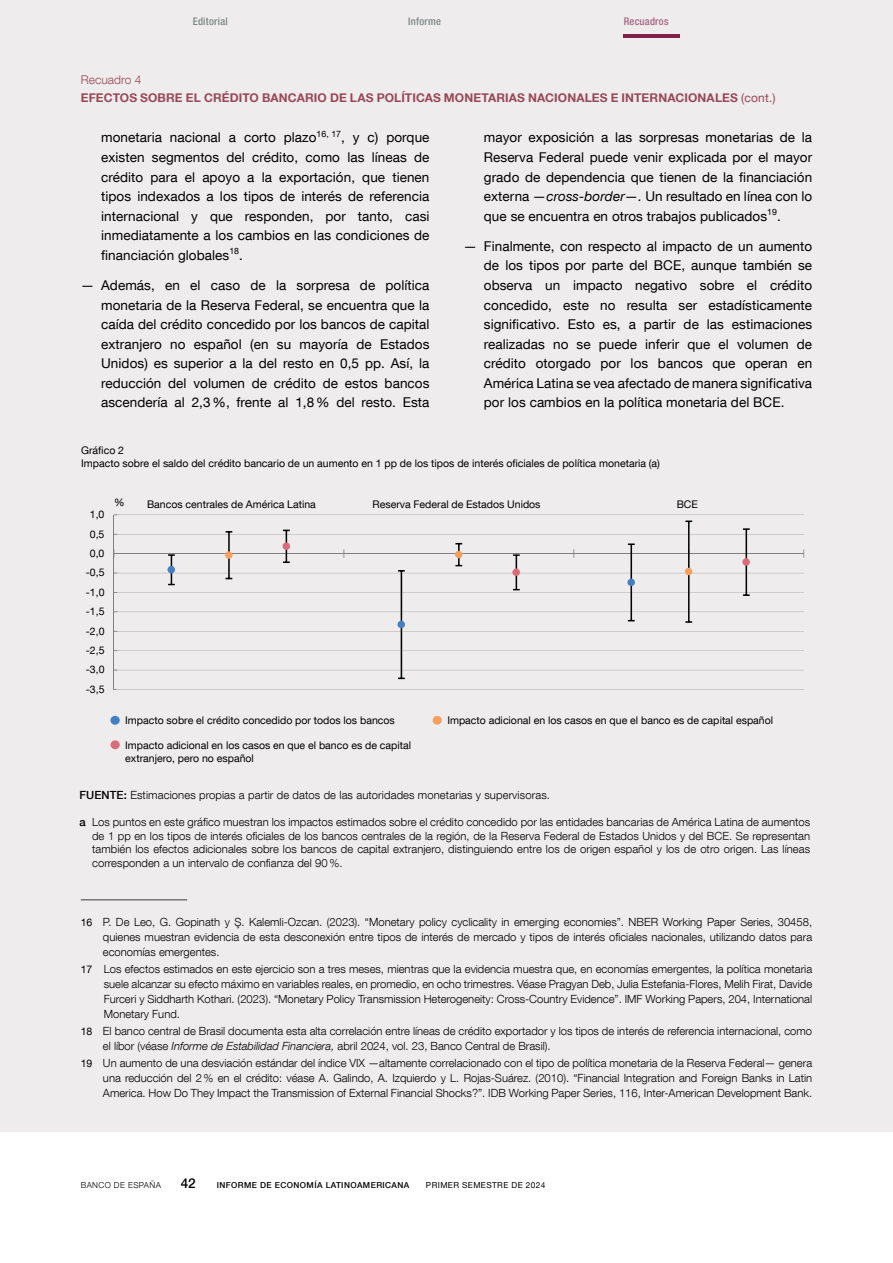
<style>
.page{position:relative;width:893px;height:1263px;background:#fff}
.page>*{position:absolute;margin:0;border:0;box-sizing:border-box;transform-origin:0 0}
.Texto_recuadro{font:13.5px/19.5px "Bd E Neue Helvetica";letter-spacing:.005em;color:#000;text-align:justify}
.t1{font:500 13.5px "Bd E Neue Helvetica";color:#000}
.t2{font:700 12px "Bd E Neue Helvetica";letter-spacing:.01em;color:#984856}
.Numero_recuadro{font:300 12px "Bd E Neue Helvetica";letter-spacing:.005em;color:#984856}
.Citas_recuadro{font:300 11.25px/15px "Bd E Neue Helvetica";color:#000;text-align:justify}
.t3{font:10.5px/12.6px "Bd E Neue Helvetica";color:#000}
.t4{font:500 condensed 10.5px "Bd E Neue Helvetica";letter-spacing:.025em;color:#7a8785}
.t5{font:500 condensed 10.5px "Bd E Neue Helvetica";letter-spacing:.025em;color:#a6627e}
.t6{font:500 8.25px "Bd E Neue Helvetica";letter-spacing:.05em;color:#000}
.t7{font:8.25px "Bd E Neue Helvetica";letter-spacing:.05em;color:#000}
.t8{font:300 8.25px "Bd E Neue Helvetica";letter-spacing:.05em;color:#000}
.s1{font-weight:400}
.s2{font-style:italic}
.s3{font-weight:500}
.s4{font-weight:400;font-size:10.5px}
</style>
<div class="page">
<div style="left:0;top:0;width:893px;height:1131px;background:#efeced"></div>
<hr style="left:81px;top:899px;width:106px;height:1px;background:#3c3c3b">
<hr style="left:114px;top:689px;width:690px;height:1px;background:#a6a5a5">
<hr style="left:114px;top:670px;width:690px;height:1px;background:#a6a5a5">
<hr style="left:114px;top:650px;width:690px;height:1px;background:#a6a5a5">
<hr style="left:114px;top:631px;width:690px;height:1px;background:#a6a5a5">
<hr style="left:114px;top:612px;width:690px;height:1px;background:#a6a5a5">
<hr style="left:114px;top:592px;width:690px;height:1px;background:#a6a5a5">
<hr style="left:114px;top:573px;width:690px;height:1px;background:#a6a5a5">
<hr style="left:114px;top:534px;width:690px;height:1px;background:#a6a5a5">
<hr style="left:114px;top:515px;width:690px;height:1px;background:#a6a5a5">
<hr style="left:114px;top:515px;width:1px;height:174px;background:#7f8080">
<hr style="left:114px;top:553px;width:690px;height:1px;background:#7f8080">
<svg style="left:168px;top:554px;width:7px;height:31px"></svg>
<hr style="left:228px;top:555px;width:2px;height:23px;background:#010202">
<hr style="left:228px;top:532px;width:2px;height:23px;background:#010202">
<svg style="left:283px;top:530px;width:7px;height:33px"></svg>
<hr style="left:401px;top:625px;width:1px;height:53px;background:#010202">
<hr style="left:401px;top:571px;width:1px;height:54px;background:#010202">
<svg style="left:398px;top:570px;width:7px;height:2px"></svg>
<svg style="left:455px;top:543px;width:7px;height:23px"></svg>
<svg style="left:513px;top:554px;width:7px;height:36px"></svg>
<hr style="left:630px;top:582px;width:2px;height:39px;background:#010202">
<hr style="left:630px;top:544px;width:2px;height:38px;background:#010202">
<svg style="left:628px;top:543px;width:7px;height:2px"></svg>
<hr style="left:688px;top:572px;width:2px;height:50px;background:#010202">
<hr style="left:688px;top:521px;width:2px;height:51px;background:#010202">
<svg style="left:685px;top:621px;width:7px;height:2px"></svg>
<svg style="left:685px;top:520px;width:7px;height:2px"></svg>
<hr style="left:745px;top:562px;width:2px;height:33px;background:#010202">
<hr style="left:745px;top:529px;width:2px;height:33px;background:#010202">
<svg style="left:743px;top:594px;width:7px;height:2px"></svg>
<svg style="left:743px;top:528px;width:7px;height:2px"></svg>
<div style="left:168px;top:566px;width:7px;height:7px;background:#4480c1;border-radius:50%"></div>
<div style="left:225px;top:551px;width:7px;height:8px;background:#f5a060;border-radius:50%"></div>
<div style="left:283px;top:542px;width:7px;height:8px;background:#da6b7a;border-radius:50%"></div>
<div style="left:397px;top:621px;width:8px;height:7px;background:#4480c1;border-radius:50%"></div>
<div style="left:455px;top:551px;width:7px;height:7px;background:#f5a060;border-radius:50%"></div>
<div style="left:512px;top:568px;width:8px;height:8px;background:#da6b7a;border-radius:50%"></div>
<div style="left:627px;top:579px;width:8px;height:7px;background:#4480c1;border-radius:50%"></div>
<div style="left:685px;top:568px;width:7px;height:7px;background:#f5a060;border-radius:50%"></div>
<div style="left:742px;top:558px;width:8px;height:8px;background:#da6b7a;border-radius:50%"></div>
<div style="left:110px;top:716px;width:10px;height:9px;background:#4480c1;border-radius:50%"></div>
<div style="left:433px;top:716px;width:9px;height:9px;background:#f5a060;border-radius:50%"></div>
<div style="left:111px;top:740px;width:9px;height:9px;background:#da6b7a;border-radius:50%"></div>
<hr style="left:624px;top:34px;width:56px;height:4px;background:#801f47">
<p class="t4" style="left:193px;top:15px;width:37px">Editorial</p>
<p class="t4" style="left:408px;top:15px;width:34px">Informe</p>
<p class="t5" style="left:624px;top:15px;width:46px">Recuadros</p>
<p class="Numero_recuadro" style="left:81px;top:72px;width:62px">Recuadro 4</p>
<h1 class="t2" style="left:81px;top:90px;width:696px">EFECTOS SOBRE EL CRÉDITO BANCARIO DE LAS POLÍTICAS MONETARIAS NACIONALES E INTERNACIONALES <span class="s1">(cont.)</span></h1>
<p class="Texto_recuadro" style="left:101px;top:128px;width:330px">monetaria nacional a corto plazo<sup>16,</sup> <sup>17</sup>, y c) porque existen segmentos del crédito, como las líneas de crédito para el apoyo a la exportación, que tienen tipos indexados a los tipos de interés de referencia internacional y que responden, por tanto, casi inmediatamente a los cambios en las condiciones de financiación globales<sup>18</sup>.</p>
<p class="Texto_recuadro" style="left:101px;top:275px;width:330px;text-indent:-20px">— Además, en el caso de la sorpresa de política monetaria de la Reserva Federal, se encuentra que la caída del crédito concedido por los bancos de capital extranjero no español (en su mayoría de Estados Unidos) es superior a la del resto en 0,5 pp. Así, la reducción del volumen de crédito de estos bancos ascendería al 2,3%, frente al 1,8% del resto. Esta</p>
<p class="Texto_recuadro" style="left:484px;top:128px;width:330px">mayor exposición a las sorpresas monetarias de la Reserva Federal puede venir explicada por el mayor grado de dependencia que tienen de la financiación externa <span class="s2">—cross-border—.</span> Un resultado en línea con lo que se encuentra en otros trabajos publicados<sup>19</sup>.</p>
<p class="Texto_recuadro" style="left:484px;top:236px;width:330px;text-indent:-20px">— Finalmente, con respecto al impacto de un aumento de los tipos por parte del BCE, aunque también se observa un impacto negativo sobre el crédito concedido, este no resulta ser estadísticamente significativo. Esto es, a partir de las estimaciones realizadas no se puede inferir que el volumen de crédito otorgado por los bancos que operan en América Latina se vea afectado de manera significativa por los cambios en la política monetaria del BCE.</p>
<p class="t3" style="left:81px;top:444px;width:580px">Gráfico 2<br>Impacto sobre el saldo del crédito bancario de un aumento en 1 pp de los tipos de interés oficiales de política monetaria (a)</p>
<p class="t3" style="left:114px;top:496px;width:12px">%</p>
<p class="t3" style="left:147px;top:497px;width:170px">Bancos centrales de América Latina</p>
<p class="t3" style="left:373px;top:497px;width:169px">Reserva Federal de Estados Unidos</p>
<p class="t3" style="left:677px;top:497px;width:23px">BCE</p>
<p class="t3" style="left:90px;top:508px;width:16px">1,0</p>
<p class="t3" style="left:90px;top:527px;width:16px">0,5</p>
<p class="t3" style="left:90px;top:547px;width:16px">0,0</p>
<p class="t3" style="left:86px;top:566px;width:20px">-0,5</p>
<p class="t3" style="left:86px;top:586px;width:20px">-1,0</p>
<p class="t3" style="left:86px;top:605px;width:20px">-1,5</p>
<p class="t3" style="left:86px;top:624px;width:20px">-2,0</p>
<p class="t3" style="left:86px;top:644px;width:20px">-2,5</p>
<p class="t3" style="left:86px;top:663px;width:20px">-3,0</p>
<p class="t3" style="left:86px;top:682px;width:20px">-3,5</p>
<p class="t3" style="left:125px;top:714px;width:271px">Impacto sobre el crédito concedido por todos los bancos</p>
<p class="t3" style="left:447px;top:714px;width:327px">Impacto adicional en los casos en que el banco es de capital español</p>
<p class="t3" style="left:125px;top:739px;width:287px">Impacto adicional en los casos en que el banco es de capital extranjero, pero no español</p>
<p class="Citas_recuadro" style="left:79px;top:787px;width:472px"><span class="s3">FUENTE:</span> Estimaciones propias a partir de datos de las autoridades monetarias y supervisoras.</p>
<p class="Citas_recuadro" style="left:92px;top:815px;width:720px;line-height:13.5px;text-indent:-13px"><span class="s3">a</span> Los puntos en este gráfico muestran los impactos estimados sobre el crédito concedido por las entidades bancarias de América Latina de aumentos de 1 pp en los tipos de interés oficiales de los bancos centrales de la región, de la Reserva Federal de Estados Unidos y del BCE. Se representan también los efectos adicionales sobre los bancos de capital extranjero, distinguiendo entre los de origen español y los de otro origen. Las líneas corresponden a un intervalo de confianza del 90 %.</p>
<p class="Citas_recuadro" style="left:103px;top:914px;width:711px;text-indent:-22px"><span class="s4">16</span> P. De Leo, G. Gopinath y Ş. Kalemli-Ozcan. (2023). “Monetary policy cyclicality in emerging economies”. NBER Working Paper Series, 30458, quienes muestran evidencia de esta desconexión entre tipos de interés de mercado y tipos de interés oficiales nacionales, utilizando datos para economías emergentes.</p>
<p class="Citas_recuadro" style="left:104px;top:961px;width:710px;text-indent:-23px"><span class="s4">17</span> Los efectos estimados en este ejercicio son a tres meses, mientras que la evidencia muestra que, en economías emergentes, la política monetaria suele alcanzar su efecto máximo en variables reales, en promedio, en ocho trimestres. Véase Pragyan Deb, Julia Estefania-Flores, Melih Firat, Davide Furceri y Siddharth Kothari. (2023). “Monetary Policy Transmission Heterogeneity: Cross-Country Evidence”. IMF Working Papers, 204, International Monetary Fund.</p>
<p class="Citas_recuadro" style="left:103px;top:1023px;width:711px;text-indent:-22px"><span class="s4">18</span> El banco central de Brasil documenta esta alta correlación entre líneas de crédito exportador y los tipos de interés de referencia internacional, como el líbor (véase <span class="s2">Informe de Estabilidad Financiera,</span> abril 2024, vol. 23, Banco Central de Brasil).</p>
<p class="Citas_recuadro" style="left:103px;top:1055px;width:711px;text-indent:-22px"><span class="s4">19</span> Un aumento de una desviación estándar del índice VIX —altamente correlacionado con el tipo de política monetaria de la Reserva Federal— genera una reducción del 2% en el crédito: véase A. Galindo, A. Izquierdo y L. Rojas-Suárez. (2010). “Financial Integration and Foreign Banks in Latin America. How Do They Impact the Transmission of External Financial Shocks?”. IDB Working Paper Series, 116, Inter-American Development Bank.</p>
<p class="t8" style="left:81px;top:1180px;width:82px">BANCO DE ESPAÑA</p>
<p class="t1" style="left:181px;top:1175px;width:16px">42</p>
<p class="t6" style="left:217px;top:1180px;width:194px">INFORME DE ECONOMÍA LATINOAMERICANA</p>
<p class="t7" style="left:426px;top:1180px;width:121px">PRIMER SEMESTRE DE 2024</p>
</div>
